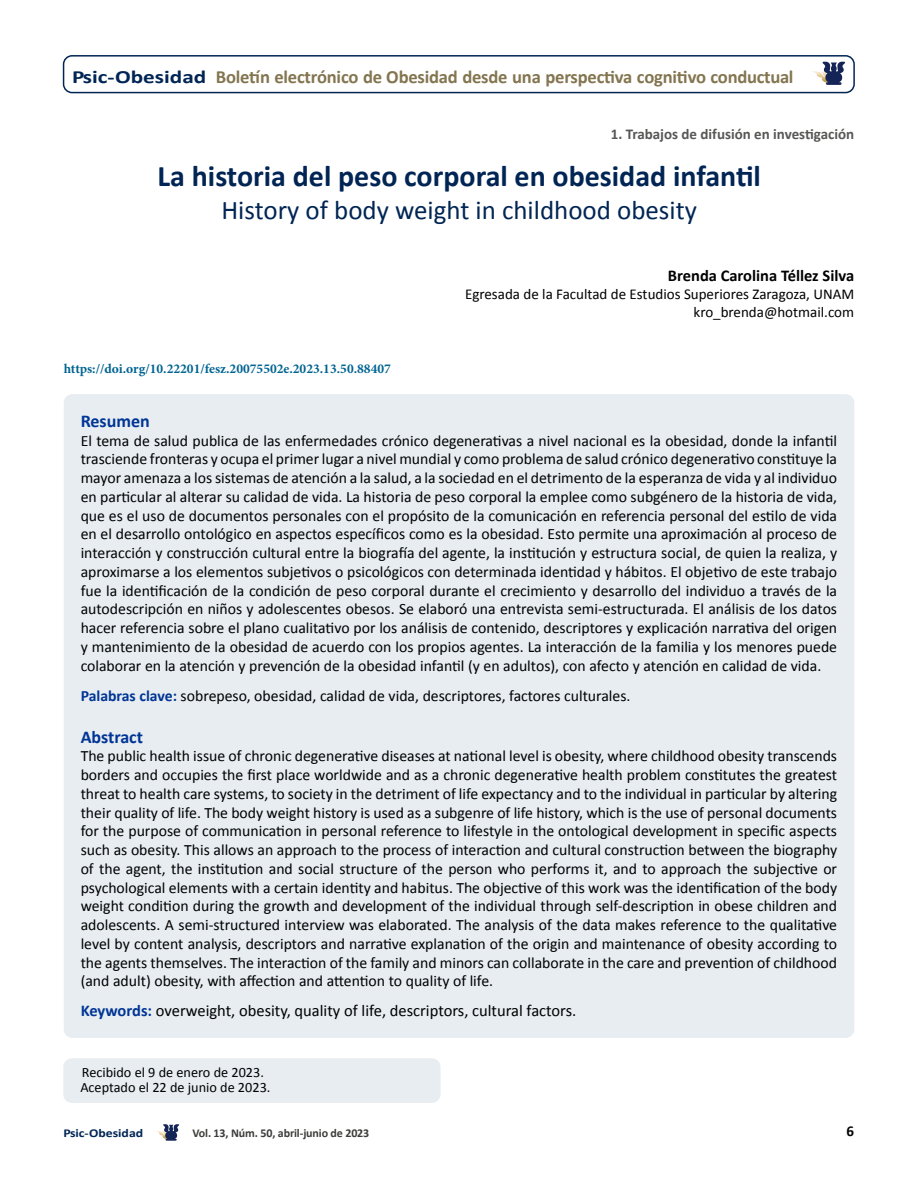
<style>
.page{position:relative;width:918px;height:1188px;background:#fff}
.page>*{position:absolute;margin:0;border:0;box-sizing:border-box;transform-origin:0 0}
.t1{font:700 30px "Calibri";color:#002554}
.t2{font:27px "Calibri";color:#002554}
.t3{font:700 18.6px "Calibri";letter-spacing:-.01em;color:#837550}
.t4{font:700 18px "Calibri";color:#003595}
.t5{font:16.5px "Calibri";color:#000}
.t6{font:700 16.5px "Calibri";color:#000}
.t7{font:15.75px/18.8px "Calibri";color:#000;text-align:justify}
.t8{font:15px/18px "Calibri";color:#000;text-align:right}
.t9{font:700 15px "Calibri";color:#575756}
.t10{font:700 15px "Calibri";color:#000}
.t11{font:14.25px/15px "Calibri";color:#000}
.t12{font:700 13.5px "Minion Pro";color:#006492}
.t13{font:700 12px "Calibri";letter-spacing:-.01em;color:#3c3c3b}
.t14{font:700 12px "Calibri";color:#002554;scale:1.15 1}
.s1{color:#002554}
.s2{font-weight:700;color:#003595}
</style>
<div class="page">
<svg style="left:156px;top:1124px;width:24px;height:17px"></svg>
<div style="left:63px;top:55px;width:792px;height:38px;border:2px solid #002554;border-radius:9px"></div>
<svg style="left:812px;top:62px;width:33px;height:23px"></svg>
<div style="left:64px;top:394px;width:790px;height:644px;background:#e7edf1;border-radius:9px"></div>
<div style="left:63px;top:1058px;width:378px;height:45px;background:#e7edf1;border-radius:9px"></div>
<p class="t3" style="left:72px;top:63px;width:723px"><span class="s1">Psic-Obesidad</span> Boletín electrónico de Obesidad desde una perspectiva cognitivo conductual</p>
<p class="t9" style="left:611px;top:123px;width:245px">1. Trabajos de difusión en investigación</p>
<h1 class="t1" style="left:158px;top:155px;width:605px">La historia del peso corporal en obesidad infantil</h1>
<h2 class="t2" style="left:221px;top:193px;width:477px">History of body weight in childhood obesity</h2>
<p class="t12" style="left:64px;top:360px;width:329px">https://doi.org/10.22201/fesz.20075502e.2023.13.50.88407</p>
<p class="t6" style="left:668px;top:264px;width:188px">Brenda Carolina Téllez Silva</p>
<p class="t8" style="left:465px;top:284px;width:391px">Egresada de la Facultad de Estudios Superiores Zaragoza, UNAM kro_brenda@hotmail.com</p>
<p class="t4" style="left:81px;top:408px;width:71px">Resumen</p>
<p class="t7" style="left:81px;top:430px;width:758px">El tema de salud publica de las enfermedades crónico degenerativas a nivel nacional es la obesidad, donde la infantil trasciende fronteras y ocupa el primer lugar a nivel mundial y como problema de salud crónico degenerativo constituye la mayor amenaza a los sistemas de atención a la salud, a la sociedad en el detrimento de la esperanza de vida y al individuo en particular al alterar su calidad de vida. La historia de peso corporal la emplee como subgénero de la historia de vida, que es el uso de documentos personales con el propósito de la comunicación en referencia personal del estilo de vida en el desarrollo ontológico en aspectos específicos como es la obesidad. Esto permite una aproximación al proceso de interacción y construcción cultural entre la biografía del agente, la institución y estructura social, de quien la realiza, y aproximarse a los elementos subjetivos o psicológicos con determinada identidad y hábitos. El objetivo de este trabajo fue la identificación de la condición de peso corporal durante el crecimiento y desarrollo del individuo a través de la autodescripción en niños y adolescentes obesos. Se elaboró una entrevista semi-estructurada. El análisis de los datos hacer referencia sobre el plano cualitativo por los análisis de contenido, descriptores y explicación narrativa del origen y mantenimiento de la obesidad de acuerdo con los propios agentes. La interacción de la familia y los menores puede colaborar en la atención y prevención de la obesidad infantil (y en adultos), con afecto y atención en calidad de vida.</p>
<p class="t7" style="left:81px;top:685px;width:551px"><span class="s2">Palabras clave:</span> sobrepeso, obesidad, calidad de vida, descriptores, factores culturales.</p>
<p class="t4" style="left:81px;top:724px;width:64px">Abstract</p>
<p class="t7" style="left:81px;top:746px;width:758px">The public health issue of chronic degenerative diseases at national level is obesity, where childhood obesity transcends borders and occupies the first place worldwide and as a chronic degenerative health problem constitutes the greatest threat to health care systems, to society in the detriment of life expectancy and to the individual in particular by altering their quality of life. The body weight history is used as a subgenre of life history, which is the use of personal documents for the purpose of communication in personal reference to lifestyle in the ontological development in specific aspects such as obesity. This allows an approach to the process of interaction and cultural construction between the biography of the agent, the institution and social structure of the person who performs it, and to approach the subjective or psychological elements with a certain identity and habitus. The objective of this work was the identification of the body weight condition during the growth and development of the individual through self-description in obese children and adolescents. A semi-structured interview was elaborated. The analysis of the data makes reference to the qualitative level by content analysis, descriptors and narrative explanation of the origin and maintenance of obesity according to the agents themselves. The interaction of the family and minors can collaborate in the care and prevention of childhood (and adult) obesity, with affection and attention to quality of life.</p>
<p class="t5" style="left:81px;top:1001px;width:497px"><span class="s2">Keywords:</span> overweight, obesity, quality of life, descriptors, cultural factors.</p>
<p class="t11" style="left:80px;top:1064px;width:192px">Recibido el 9 de enero de 2023.<br>Aceptado el 22 de junio de 2023.</p>
<p class="t14" style="left:64px;top:1125px;width:71px">Psic-Obesidad</p>
<p class="t13" style="left:192px;top:1125px;width:178px">Vol. 13, Núm. 50, abril-junio de 2023</p>
<p class="t10" style="left:847px;top:1120px;width:9px">6</p>
</div>
